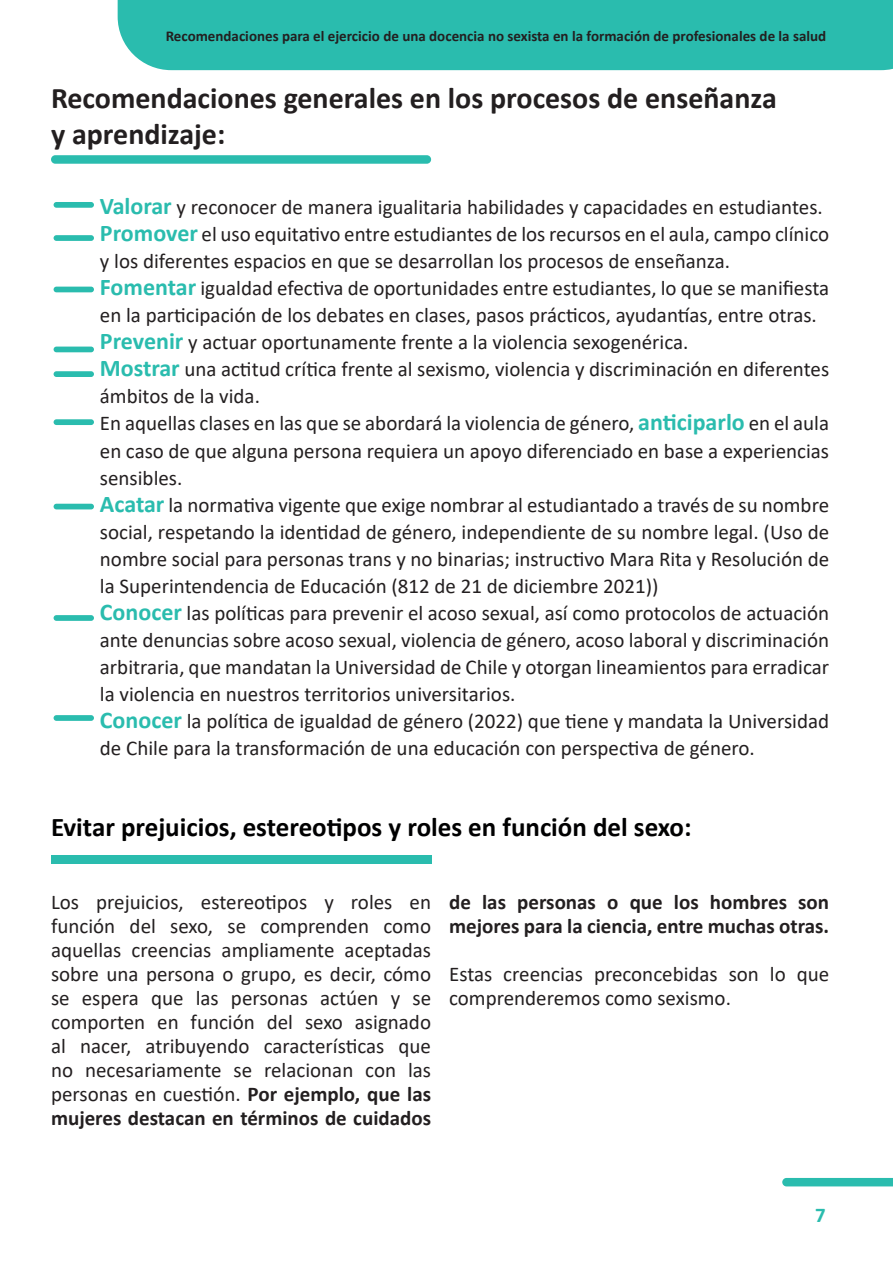
<style>
.page{position:relative;width:893px;height:1263px;background:#fff}
.page>*{position:absolute;margin:0;border:0;box-sizing:border-box;transform-origin:0 0}
.t1{font:700 30px/36px "Calibri";color:#231f20}
.t2{font:700 27px "Calibri";color:#000001}
.t3{font:21px/27px "Calibri";color:#231f20}
.t4{font:700 21px/24px "Calibri";color:#231f20}
.t5{font:700 21px "Calibri";color:#2abcae}
.t6{font:700 15px "Calibri";color:#231f20}
.s1{font-weight:700;font-size:24px;color:#2abcae}
.s2{font-weight:700}
</style>
<div class="page">
<div style="left:118px;top:0;width:775px;height:70px;background:#2abcae"></div>
<svg style="left:782px;top:1178px;width:111px;height:8px"></svg>
<div style="left:51px;top:155px;width:380px;height:9px;background:#2abcae;border-radius:4px"></div>
<div style="left:54px;top:202px;width:40px;height:6px;background:#2abcae;border-radius:3px"></div>
<div style="left:54px;top:235px;width:40px;height:6px;background:#2abcae;border-radius:3px"></div>
<div style="left:54px;top:287px;width:40px;height:5px;background:#2abcae;border-radius:3px"></div>
<div style="left:54px;top:347px;width:40px;height:5px;background:#2abcae;border-radius:3px"></div>
<div style="left:54px;top:371px;width:40px;height:6px;background:#2abcae;border-radius:3px"></div>
<div style="left:54px;top:419px;width:40px;height:6px;background:#2abcae;border-radius:3px"></div>
<div style="left:54px;top:504px;width:40px;height:5px;background:#2abcae;border-radius:3px"></div>
<div style="left:54px;top:615px;width:40px;height:6px;background:#2abcae;border-radius:3px"></div>
<div style="left:54px;top:715px;width:40px;height:6px;background:#2abcae;border-radius:3px"></div>
<div style="left:51px;top:855px;width:380px;height:9px;background:#2abcae"></div>
<p class="t6" style="left:166px;top:25px;width:662px">Recomendaciones para el ejercicio de una docencia no sexista en la formación de profesionales de la salud</p>
<p class="t1" style="left:51px;top:79px;width:727px">Recomendaciones generales en los procesos de enseñanza y aprendizaje:</p>
<p class="t3" style="left:100px;top:193px;width:724px"><span class="s1">Valorar</span> y reconocer de manera igualitaria habilidades y capacidades en estudiantes.</p>
<p class="t3" style="left:100px;top:220px;width:731px"><span class="s1">Promover</span> el uso equitativo entre estudiantes de los recursos en el aula, campo clínico y los diferentes espacios en que se desarrollan los procesos de enseñanza.</p>
<p class="t3" style="left:100px;top:274px;width:731px"><span class="s1">Fomentar</span> igualdad efectiva de oportunidades entre estudiantes, lo que se manifiesta en la participación de los debates en clases, pasos prácticos, ayudantías, entre otras.</p>
<p class="t3" style="left:100px;top:328px;width:590px"><span class="s1">Prevenir</span> y actuar oportunamente frente a la violencia sexogenérica.</p>
<p class="t3" style="left:100px;top:355px;width:731px"><span class="s1">Mostrar</span> una actitud crítica frente al sexismo, violencia y discriminación en diferentes ámbitos de la vida.</p>
<p class="t3" style="left:100px;top:409px;width:731px;text-align:justify">En aquellas clases en las que se abordará la violencia de género, <span class="s1">anticiparlo</span> en el aula en caso de que alguna persona requiera un apoyo diferenciado en base a experiencias sensibles.</p>
<p class="t3" style="left:100px;top:490px;width:731px;text-align:justify"><span class="s1">Acatar</span> la normativa vigente que exige nombrar al estudiantado a través de su nombre social, respetando la identidad de género, independiente de su nombre legal. (Uso de nombre social para personas trans y no binarias; instructivo Mara Rita y Resolución de la Superintendencia de Educación (812 de 21 de diciembre 2021))</p>
<p class="t3" style="left:100px;top:598px;width:731px;text-align:justify"><span class="s1">Conocer</span> las políticas para prevenir el acoso sexual, así como protocolos de actuación ante denuncias sobre acoso sexual, violencia de género, acoso laboral y discriminación arbitraria, que mandatan la Universidad de Chile y otorgan lineamientos para erradicar la violencia en nuestros territorios universitarios.</p>
<p class="t3" style="left:100px;top:706px;width:731px"><span class="s1">Conocer</span> la política de igualdad de género (2022) que tiene y mandata la Universidad de Chile para la transformación de una educación con perspectiva de género.</p>
<p class="t2" style="left:51px;top:808px;width:642px">Evitar prejuicios, estereotipos y roles en función del sexo:</p>
<p class="t3" style="left:51px;top:889px;width:382px;line-height:24px;text-align:justify">Los prejuicios, estereotipos y roles en función del sexo, se comprenden como aquellas creencias ampliamente aceptadas sobre una persona o grupo, es decir, cómo se espera que las personas actúen y se comporten en función del sexo asignado al nacer, atribuyendo características que no necesariamente se relacionan con las personas en cuestión. <span class="s2">Por ejemplo, que las mujeres destacan en términos de cuidados</span></p>
<p class="t4" style="left:449px;top:889px;width:382px">de las personas o que los hombres son mejores para la ciencia, entre muchas otras.</p>
<p class="t3" style="left:449px;top:961px;width:382px;line-height:24px">Estas creencias preconcebidas son lo que comprenderemos como sexismo.</p>
<p class="t5" style="left:815px;top:1200px;width:12px">7</p>
</div>
